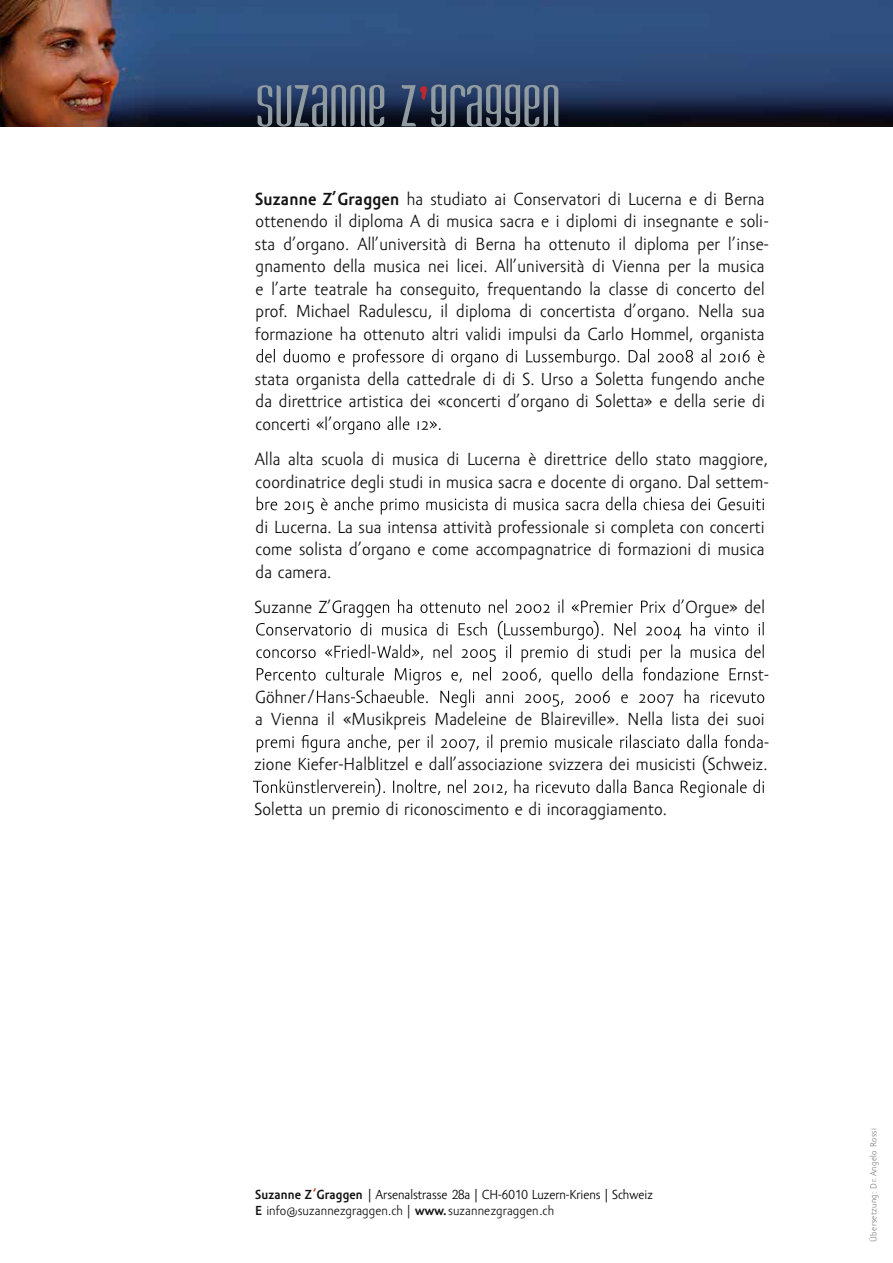
<style>
.page{position:relative;width:893px;height:1263px;background:#fff}
.page>*{position:absolute;margin:0;border:0;box-sizing:border-box;transform-origin:0 0}
.t1{font:54px "Kandide Unicase";color:#909ba1}
.t2{font:18px/22.5px "Amor Sans Pro";letter-spacing:.01em;color:#141415}
.t3{font:13.5px/16.5px "Amor Sans Pro";color:#000}
.t4{font:9px "Amor Sans Pro";letter-spacing:.04em;color:#818281}
.s1{color:#c1272d}
.s2{font-weight:700}
.s3{font-weight:700;color:#141415}
.s4{font-weight:700;color:#cb2a1d}
.s5{color:#141415}
</style>
<div class="page">
<svg style="left:256px;top:349px;width:508px;height:18px"></svg>
<svg style="left:333px;top:416px;width:108px;height:18px"></svg>
<svg style="left:257px;top:497px;width:507px;height:17px"></svg>
<svg style="left:256px;top:599px;width:512px;height:108px"></svg>
<svg style="left:257px;top:734px;width:506px;height:18px"></svg>
<svg style="left:253px;top:778px;width:511px;height:19px"></svg>
<img style="left:0;top:0;width:893px;height:127px">
<h1 class="t1" style="left:255px;top:75px;width:307px">SUZANNE Z<span class="s1">’</span>GRAGGEN</h1>
<p class="t2" style="left:255px;top:188px;width:515px"><span class="s2">Suzanne Z’Graggen</span> ha studiato ai Conservatori di Lucerna e di Berna ottenendo il diploma A di musica sacra e i diplomi di insegnante e soli&shy;sta d’organo. All’università di Berna ha ottenuto il diploma per l’inse&shy;gnamento della musica nei licei. All’università di Vienna per la musica e l’arte teatrale ha conseguito, frequentando la classe di concerto del prof. Michael Radulescu, il diploma di concertista d’organo. Nella sua formazione ha ottenuto altri validi impulsi da Carlo Hommel, organista</p>
<p class="t2" style="left:255px;top:368px;width:511px;text-align:justify">stata organista della cattedrale di di S. Urso a Soletta fungendo anche da direttrice artistica dei «concerti d’organo di Soletta» e della serie di concerti «l’</p>
<p class="t2" style="left:255px;top:448px;width:515px">Alla alta scuola di musica di Lucerna è direttrice dello stato maggiore, coordinatrice degli studi in musica sacra e docente di organo. Dal settem-</p>
<p class="t2" style="left:256px;top:516px;width:510px;text-align:justify">di Lucerna. La sua intensa attività professionale si completa con concerti come solista d’organo e come accompagnatrice di formazioni di musica da camera.</p>
<p class="t2" style="left:254px;top:596px;width:77px">Suzanne Z’</p>
<p class="t2" style="left:685px;top:596px;width:81px">Orgue» del</p>
<p class="t2" style="left:255px;top:686px;width:61px">Göhner/</p>
<p class="t2" style="left:255px;top:709px;width:511px">a Vienna il «Musikpreis Madeleine de Blaireville». Nella lista dei suoi</p>
<p class="t2" style="left:764px;top:731px;width:6px">-</p>
<p class="t2" style="left:254px;top:754px;width:515px">zione Kiefer-Halblitzel e dall’associazione svizzera dei musicisti (Schweiz.</p>
<p class="t2" style="left:254px;top:799px;width:414px">Soletta un premio di riconoscimento e di incoraggiamento.</p>
<p class="t3" style="left:255px;top:1186px;width:399px"><span class="s3">Suzanne Z</span><span class="s4">’</span><span class="s3">Graggen</span> | Arsenalstrasse 28a | CH-6010 Luzern-Kriens | Schweiz<br><span class="s3">E</span> <span class="s5">info@suzannezgraggen.ch |</span> <span class="s3">www.</span><span class="s5">suzannezgraggen.ch</span></p>
<p class="t4" style="left:869px;top:1242px;width:115px;rotate:-90deg">Übersetzung: Dr. Angelo Rossi</p>
</div>
